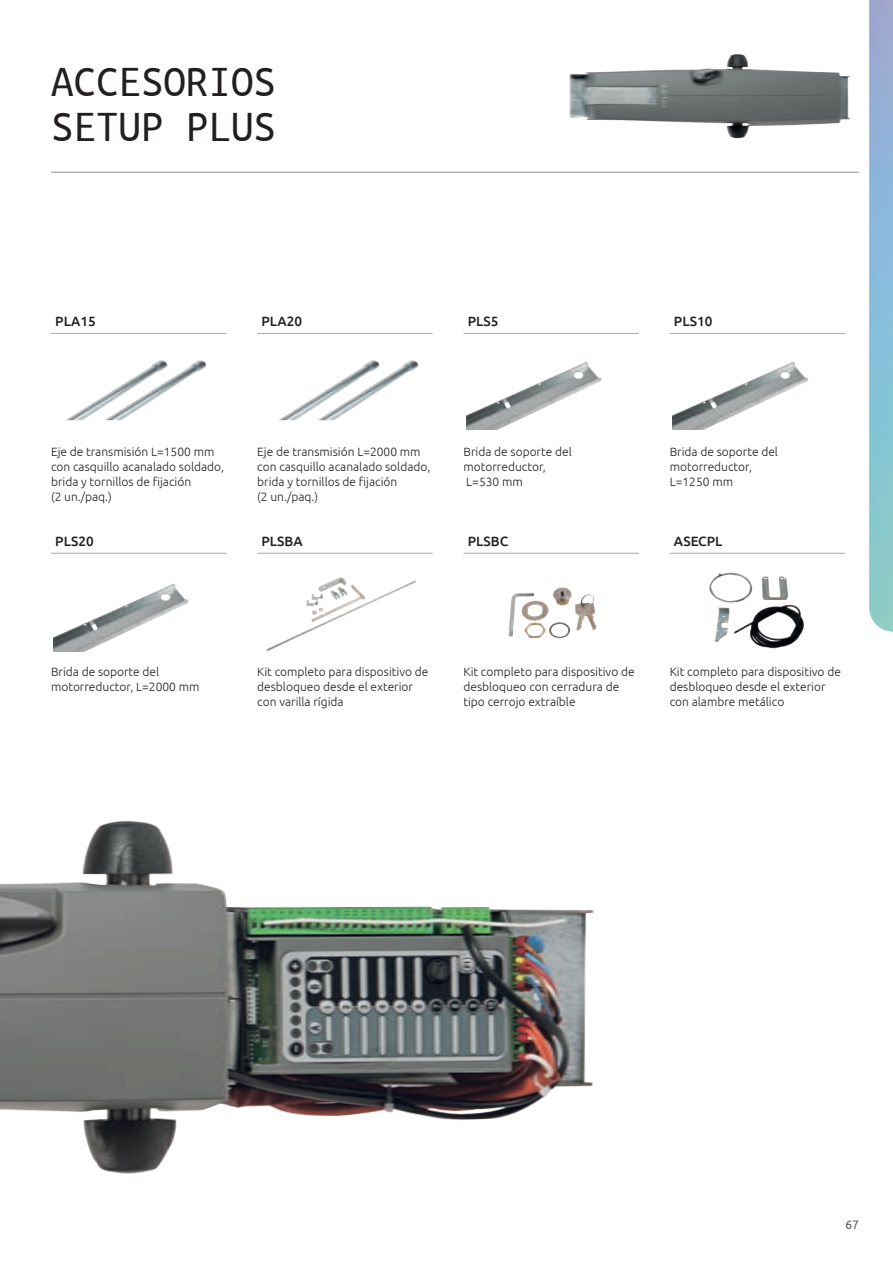
<style>
.page{position:relative;width:893px;height:1263px;background:#fff}
.page>*{position:absolute;margin:0;border:0;box-sizing:border-box;transform-origin:0 0}
.testo_dim_1{font:45px "Ubuntu Mono";color:#231f20}
.t1{font:500 13.5px "Ubuntu";color:#231f20}
.t2{font:13.5px "Ubuntu Mono";color:#57585a}
.t3{font:300 12px/15px "Ubuntu";color:#231f20}
</style>
<div class="page">
<img style="left:0;top:821px;width:594px;height:353px">
<hr style="left:51px;top:553px;width:175px;height:1px;background:#a8a9ad">
<hr style="left:463px;top:553px;width:176px;height:1px;background:#a8a9ad">
<hr style="left:257px;top:553px;width:176px;height:1px;background:#a8a9ad">
<hr style="left:670px;top:553px;width:175px;height:1px;background:#a8a9ad">
<hr style="left:51px;top:333px;width:175px;height:1px;background:#a8a9ad">
<hr style="left:463px;top:333px;width:176px;height:1px;background:#a8a9ad">
<hr style="left:257px;top:333px;width:176px;height:1px;background:#a8a9ad">
<hr style="left:670px;top:333px;width:175px;height:1px;background:#a8a9ad">
<img style="left:467px;top:362px;width:135px;height:67px">
<img style="left:53px;top:584px;width:136px;height:67px">
<img style="left:673px;top:362px;width:136px;height:67px">
<img style="left:266px;top:577px;width:150px;height:75px">
<img style="left:66px;top:405px;width:24px;height:16px">
<img style="left:90px;top:360px;width:117px;height:61px">
<img style="left:279px;top:405px;width:24px;height:16px">
<img style="left:303px;top:360px;width:116px;height:61px">
<img style="left:508px;top:587px;width:89px;height:52px">
<img style="left:709px;top:572px;width:95px;height:77px">
<img style="left:869px;top:0;width:24px;height:631px">
<img style="left:558px;top:54px;width:301px;height:118px">
<hr style="left:51px;top:172px;width:808px;height:1px;background:#231f20">
<p class="testo_dim_1" style="left:51px;top:59px;width:226px">ACCESORIOS</p>
<p class="testo_dim_1" style="left:51px;top:104px;width:226px">SETUP PLUS</p>
<p class="t1" style="left:55px;top:313px;width:42px">PLA15</p>
<p class="t1" style="left:261px;top:313px;width:42px">PLA20</p>
<p class="t1" style="left:468px;top:313px;width:32px">PLS5</p>
<p class="t1" style="left:674px;top:313px;width:40px">PLS10</p>
<p class="t3" style="left:51px;top:444px;width:175px">Eje de transmisión L=1500 mm con casquillo acanalado soldado, brida y tornillos de fijación</p>
<p class="t3" style="left:51px;top:489px;width:62px">(2 un./paq.)</p>
<p class="t3" style="left:257px;top:444px;width:175px">Eje de transmisión L=2000 mm con casquillo acanalado soldado, brida y tornillos de fijación</p>
<p class="t3" style="left:257px;top:489px;width:62px">(2 un./paq.)</p>
<p class="t3" style="left:463px;top:444px;width:110px">Brida de soporte del motorreductor,</p>
<p class="t3" style="left:466px;top:474px;width:58px">L=530 mm</p>
<p class="t3" style="left:670px;top:444px;width:110px">Brida de soporte del motorreductor,</p>
<p class="t3" style="left:670px;top:474px;width:65px">L=1250 mm</p>
<p class="t1" style="left:55px;top:533px;width:40px">PLS20</p>
<p class="t1" style="left:261px;top:533px;width:43px">PLSBA</p>
<p class="t1" style="left:468px;top:533px;width:42px">PLSBC</p>
<p class="t1" style="left:674px;top:533px;width:50px">ASECPL</p>
<p class="t3" style="left:51px;top:664px;width:150px">Brida de soporte del motorreductor, L=2000 mm</p>
<p class="t3" style="left:463px;top:664px;width:173px">Kit completo para dispositivo de desbloqueo con cerradura de tipo cerrojo extraíble</p>
<p class="t3" style="left:257px;top:664px;width:173px">Kit completo para dispositivo de desbloqueo desde el exterior con varilla rígida</p>
<p class="t3" style="left:670px;top:664px;width:173px">Kit completo para dispositivo de desbloqueo desde el exterior con alambre metálico</p>
<p class="t2" style="left:845px;top:1218px;width:15px">67</p>
</div>
